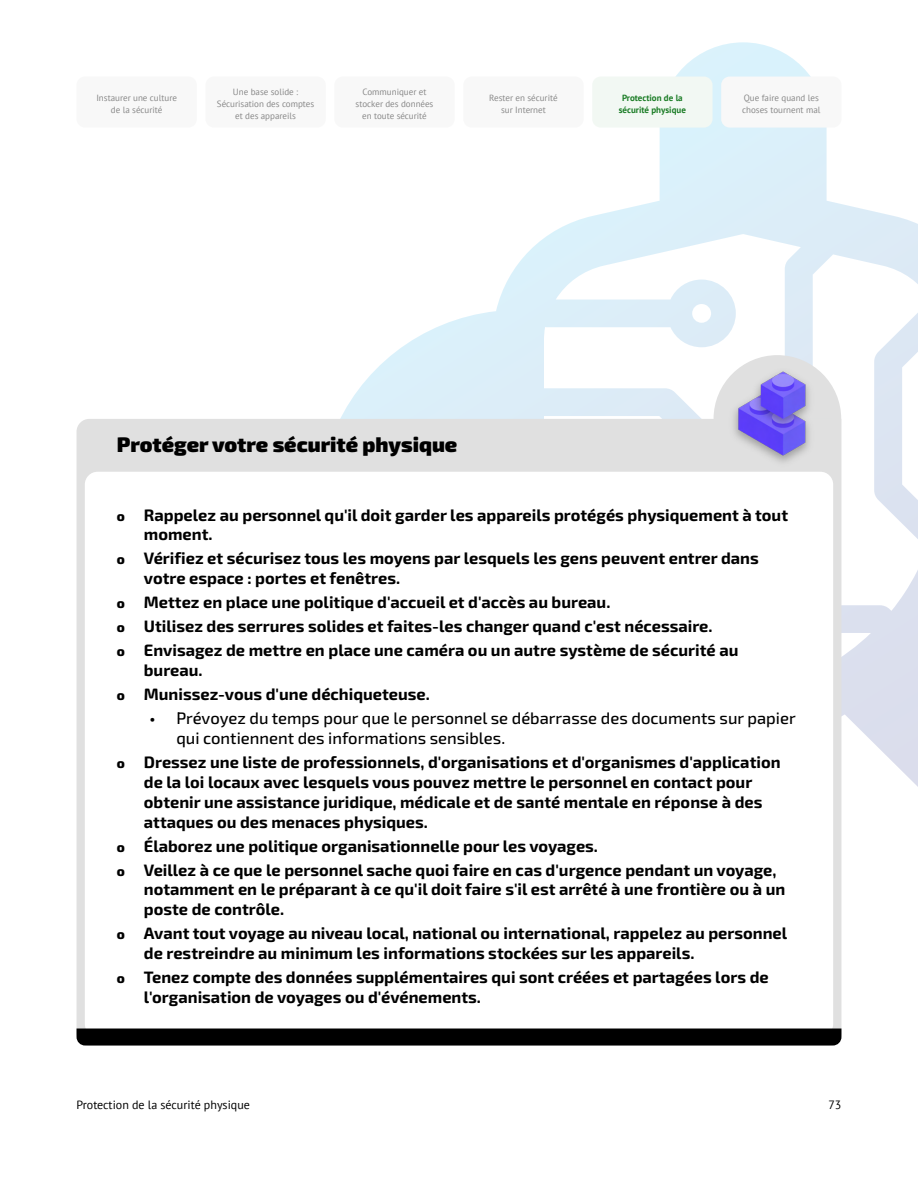
<style>
.page{position:relative;width:918px;height:1188px;background:#fff}
.page>*{position:absolute;margin:0;border:0;box-sizing:border-box;transform-origin:0 0}
.t1{font:900 21px "Exo 2";color:#000}
.t2{font:700 16.5px/19.8px "Exo 2";color:#000}
.t3{font:500 16.5px/19.8px "Exo 2";color:#000}
.t4{font:12px "PT Sans";color:#000}
.t5{font:9px/12px "PT Sans";color:#878787;text-align:center}
.t6{font:700 9px/12px "PT Sans";color:#1a7c25;text-align:center}
.s1{font-weight:800;font-size:13.5px}
.s2{font-family:"PT Sans";font-weight:400;font-size:13.5px}
</style>
<div class="page">
<svg style="left:340px;top:42px;width:578px;height:777px"></svg>
<div style="left:77px;top:77px;width:120px;height:51px;background:#f8f8f8;border-radius:9px"></div>
<div style="left:205px;top:77px;width:121px;height:51px;background:#f8f8f8;border-radius:9px"></div>
<div style="left:334px;top:77px;width:121px;height:51px;background:#f8f8f8;border-radius:9px"></div>
<div style="left:463px;top:77px;width:121px;height:51px;background:#f8f8f8;border-radius:9px"></div>
<div style="left:592px;top:77px;width:121px;height:51px;background:#f2f8f3;border-radius:9px"></div>
<div style="left:721px;top:77px;width:120px;height:51px;background:#f8f8f8;border-radius:9px"></div>
<div style="left:77px;top:419px;width:764px;height:610px;background:#e0e0e0"></div>
<div style="left:85px;top:472px;width:748px;height:565px;background:#fff;border-radius:13px"></div>
<div style="left:77px;top:1029px;width:764px;height:17px;background:#000"></div>
<svg style="left:714px;top:355px;width:127px;height:64px"></svg>
<img style="left:727px;top:364px;width:90px;height:106px">
<p class="t5" style="left:96px;top:91px;width:82px">Instaurer une culture de la sécurité</p>
<p class="t5" style="left:217px;top:85px;width:99px">Une base solide :<br>Sécurisation des comptes et des appareils</p>
<p class="t5" style="left:356px;top:85px;width:79px">Communiquer et stocker des données en toute sécurité</p>
<p class="t5" style="left:489px;top:91px;width:70px">Rester en sécurité sur Internet</p>
<p class="t6" style="left:619px;top:91px;width:69px">Protection de la sécurité physique</p>
<p class="t5" style="left:742px;top:91px;width:80px;text-align:left">Que faire quand les choses tournent mal</p>
<p class="t1" style="left:117px;top:432px;width:342px">Protéger votre sécurité physique</p>
<p class="t2" style="left:144px;top:505px;width:646px;text-indent:-27px"><span class="s1">o</span> Rappelez au personnel qu'il doit garder les appareils protégés physiquement à tout moment.</p>
<p class="t2" style="left:144px;top:549px;width:616px;text-indent:-27px"><span class="s1">o</span> Vérifiez et sécurisez tous les moyens par lesquels les gens peuvent entrer dans votre espace : portes et fenêtres.</p>
<p class="t2" style="left:117px;top:591px;width:623px;line-height:24px"><span class="s1">o</span> Mettez en place une politique d'accueil et d'accès au bureau.<br><span class="s1">o</span> Utilisez des serrures solides et faites-les changer quand c'est nécessaire.<br><span class="s1">o</span> Envisagez de mettre en place une caméra ou un autre système de sécurité au</p>
<p class="t2" style="left:117px;top:659px;width:315px;line-height:24px;text-indent:27px">bureau.<br><span class="s1">o</span> Munissez-vous d'une déchiqueteuse.</p>
<p class="t3" style="left:176px;top:708px;width:621px;text-indent:-27px"><span class="s2">•</span> Prévoyez du temps pour que le personnel se débarrasse des documents sur papier qui contiennent des informations sensibles.</p>
<p class="t2" style="left:144px;top:753px;width:638px;text-indent:-27px"><span class="s1">o</span> Dressez une liste de professionnels, d'organisations et d'organismes d'application de la loi locaux avec lesquels vous pouvez mettre le personnel en contact pour obtenir une assistance juridique, médicale et de santé mentale en réponse à des attaques ou des menaces physiques.</p>
<p class="t2" style="left:117px;top:834px;width:661px;line-height:24px"><span class="s1">o</span> Élaborez une politique organisationnelle pour les voyages.<br><span class="s1">o</span> Veillez à ce que le personnel sache quoi faire en cas d'urgence pendant un voyage,</p>
<p class="t2" style="left:144px;top:880px;width:643px">notamment en le préparant à ce qu'il doit faire s'il est arrêté à une frontière ou à un poste de contrôle.</p>
<p class="t2" style="left:144px;top:924px;width:645px;text-indent:-27px"><span class="s1">o</span> Avant tout voyage au niveau local, national ou international, rappelez au personnel de restreindre au minimum les informations stockées sur les appareils.</p>
<p class="t2" style="left:144px;top:968px;width:626px;text-indent:-27px"><span class="s1">o</span> Tenez compte des données supplémentaires qui sont créées et partagées lors de l'organisation de voyages ou d'événements.</p>
<p class="t4" style="left:77px;top:1097px;width:175px">Protection de la sécurité physique</p>
<p class="t4" style="left:828px;top:1097px;width:15px">73</p>
</div>
